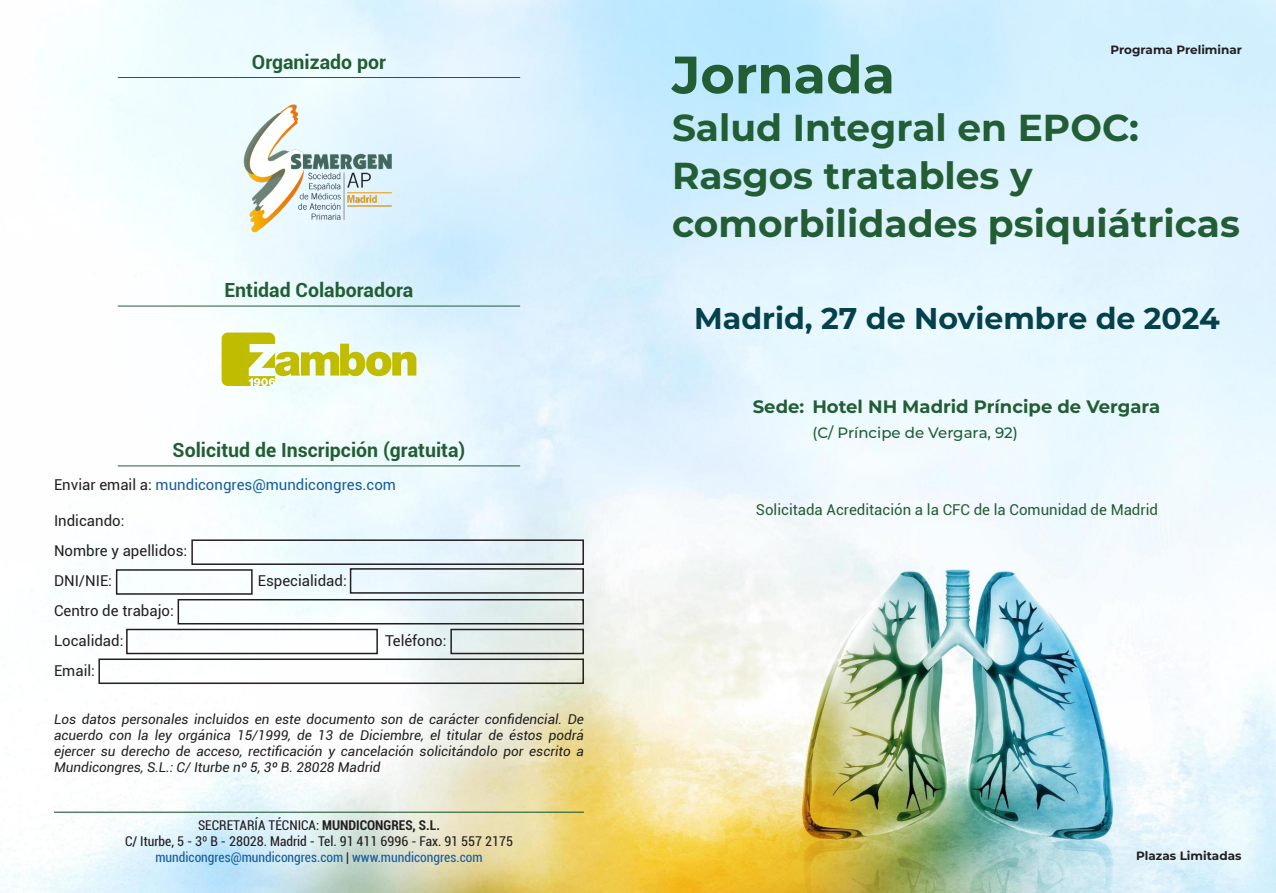
<style>
.page{position:relative;width:1276px;height:893px;background:#fff}
.page>*{position:absolute;margin:0;border:0;box-sizing:border-box;transform-origin:0 0}
.t1{font:700 52.5px "Montserrat";color:#225d34}
.t2{font:700 37.5px/48px "Montserrat";color:#225d34}
.t3{font:700 30px "Montserrat";color:#04414d}
.t4{font:700 19.5px "Roboto";color:#225d34}
.t5{font:700 18px "Montserrat";color:#225d34}
.t6{font:15px "Roboto";color:#231f20}
.t7{font:15px "Roboto";color:#225d34}
.t8{font:15px "Roboto";color:#175d9e}
.t9{font:500 15px "Montserrat";color:#225d34}
.t10{font:italic 13.5px/16.2px "Roboto";color:#231f20;text-align:justify}
.t11{font:condensed 13.5px "Roboto";color:#231f20}
.t12{font:condensed 13.5px "Roboto";color:#175d9e}
.t13{font:700 12px "Montserrat";color:#231f20}
.s1{color:#231f20}
.s2{font-weight:700}
</style>
<div class="page">
<img style="left:0;top:0;width:1276px;height:893px">
<hr style="left:118px;top:465px;width:402px;height:1px;background:#225d34">
<hr style="left:54px;top:812px;width:530px;height:1px;background:#225d34">
<div style="left:191px;top:539px;width:393px;height:26px;border:2px solid #231f20"></div>
<div style="left:116px;top:569px;width:137px;height:26px;border:2px solid #231f20"></div>
<div style="left:350px;top:568px;width:234px;height:26px;border:2px solid #231f20"></div>
<div style="left:178px;top:599px;width:406px;height:25px;border:2px solid #231f20"></div>
<div style="left:126px;top:629px;width:252px;height:25px;border:2px solid #231f20"></div>
<div style="left:450px;top:629px;width:134px;height:25px;border:2px solid #231f20"></div>
<div style="left:98px;top:658px;width:486px;height:26px;border:2px solid #231f20"></div>
<hr style="left:118px;top:77px;width:402px;height:1px;background:#225d34">
<hr style="left:118px;top:306px;width:402px;height:1px;background:#225d34">
<img style="left:238px;top:99px;width:162px;height:138px">
<svg style="left:222px;top:333px;width:194px;height:53px"></svg>
<p class="t4" style="left:252px;top:48px;width:135px">Organizado por</p>
<p class="t4" style="left:224px;top:276px;width:190px">Entidad Colaboradora</p>
<p class="t4" style="left:173px;top:436px;width:294px">Solicitud de Inscripción (gratuita)</p>
<p class="t8" style="left:54px;top:474px;width:343px"><span class="s1">Enviar email a:</span> mundicongres@mundicongres.com</p>
<p class="t6" style="left:54px;top:510px;width:72px">Indicando:</p>
<p class="t6" style="left:54px;top:540px;width:135px">Nombre y apellidos:</p>
<p class="t6" style="left:54px;top:570px;width:60px">DNI/NIE:</p>
<p class="t6" style="left:258px;top:570px;width:90px">Especialidad:</p>
<p class="t6" style="left:54px;top:600px;width:121px">Centro de trabajo:</p>
<p class="t6" style="left:54px;top:630px;width:71px">Localidad:</p>
<p class="t6" style="left:385px;top:630px;width:63px">Teléfono:</p>
<p class="t6" style="left:54px;top:660px;width:42px">Email:</p>
<p class="t10" style="left:54px;top:710px;width:531px">Los datos personales incluidos en este documento son de carácter confidencial. De acuerdo con la ley orgánica 15/1999, de 13 de Diciembre, el titular de éstos podrá ejercer su derecho de acceso, rectificación y cancelación solicitándolo por escrito a Mundicongres, S.L.: C/ Iturbe nº 5, 3º B. 28028 Madrid</p>
<p class="t11" style="left:198px;top:816px;width:243px">SECRETARÍA TÉCNICA: <span class="s2">MUNDICONGRES, S.L.</span></p>
<p class="t11" style="left:125px;top:832px;width:389px">C/ Iturbe, 5 - 3º B - 28028. Madrid - Tel. 91 411 6996 - Fax. 91 557 2175</p>
<p class="t12" style="left:155px;top:848px;width:329px">mundicongres@mundicongres.com <span class="s1">|</span> www.mundicongres.com</p>
<p class="t13" style="left:1110px;top:41px;width:133px">Programa Preliminar</p>
<p class="t1" style="left:672px;top:37px;width:224px">Jornada</p>
<p class="t2" style="left:672px;top:102px;width:569px">Salud Integral en EPOC:<br>Rasgos tratables y comorbilidades psiquiátricas</p>
<p class="t3" style="left:694px;top:297px;width:527px">Madrid, 27 de Noviembre de 2024</p>
<p class="t5" style="left:753px;top:394px;width:53px">Sede:</p>
<p class="t5" style="left:812px;top:394px;width:349px">Hotel NH Madrid Príncipe de Vergara</p>
<p class="t9" style="left:812px;top:423px;width:207px">(C/ Príncipe de Vergara, 92)</p>
<p class="t7" style="left:756px;top:499px;width:404px">Solicitada Acreditación a la CFC de la Comunidad de Madrid</p>
<p class="t13" style="left:1136px;top:847px;width:107px">Plazas Limitadas</p>
</div>
